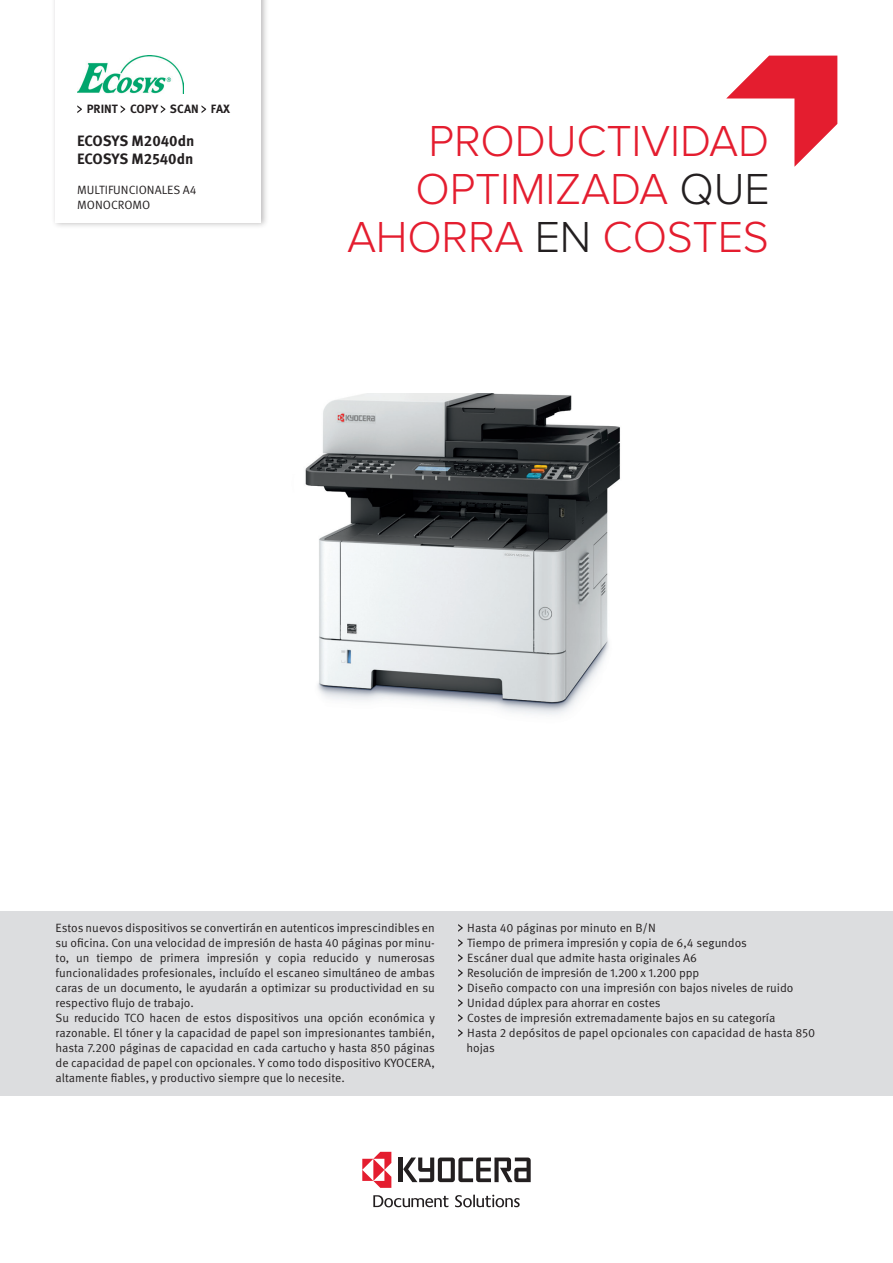
<style>
.page{position:relative;width:893px;height:1263px;background:#fff}
.page>*{position:absolute;margin:0;border:0;box-sizing:border-box;transform-origin:0 0}
.t1{font:300 45px "Proxima Nova";letter-spacing:-.005em;color:#e41d2f}
.Note2{font:700 15px "Meta Pro";color:#231f20}
.Copy1a{font:12px/15px "Meta Pro Norm";color:#231f20;text-align:justify}
.Note3{font:12px "Meta Pro Norm";color:#231f20}
.Note1{font:700 12px "Meta Pro";color:#231f20}
.s1{color:#231f20}
</style>
<div class="page">
<img style="left:305px;top:393px;width:315px;height:322px">
<div style="left:0;top:911px;width:893px;height:185px;background:#dcdddf"></div>
<div style="left:51px;top:0;width:217px;height:229px;background:#231f20;opacity:.3"></div>
<div style="left:56px;top:0;width:205px;height:223px;background:#fff"></div>
<hr style="left:399px;top:1157px;width:4px;height:25px;background:#231f20">
<svg style="left:403px;top:1157px;width:128px;height:25px"></svg>
<svg style="left:455px;top:1195px;width:65px;height:12px"></svg>
<svg style="left:373px;top:1195px;width:75px;height:12px"></svg>
<svg style="left:362px;top:1152px;width:29px;height:36px"></svg>
<img style="left:78px;top:56px;width:106px;height:37px">
<svg style="left:726px;top:56px;width:111px;height:111px"></svg>
<svg style="left:458px;top:924px;width:5px;height:8px"></svg>
<svg style="left:458px;top:939px;width:5px;height:8px"></svg>
<svg style="left:458px;top:954px;width:5px;height:8px"></svg>
<svg style="left:458px;top:969px;width:5px;height:8px"></svg>
<svg style="left:458px;top:984px;width:5px;height:8px"></svg>
<svg style="left:458px;top:999px;width:5px;height:8px"></svg>
<svg style="left:458px;top:1014px;width:5px;height:8px"></svg>
<svg style="left:458px;top:1029px;width:5px;height:8px"></svg>
<svg style="left:77px;top:105px;width:5px;height:8px"></svg>
<svg style="left:121px;top:105px;width:4px;height:8px"></svg>
<svg style="left:161px;top:105px;width:4px;height:8px"></svg>
<svg style="left:202px;top:105px;width:4px;height:8px"></svg>
<p class="Note1" style="left:87px;top:100px;width:145px">PRINT COPY SCAN FAX</p>
<p class="Note2" style="left:77px;top:129px;width:119px">ECOSYS M2040dn</p>
<p class="Note2" style="left:77px;top:147px;width:118px">ECOSYS M2540dn</p>
<p class="Note3" style="left:77px;top:181px;width:121px">MULTIFUNCIONALES A4</p>
<p class="Note3" style="left:77px;top:196px;width:74px">MONOCROMO</p>
<p class="t1" style="left:429px;top:115px;width:342px">PRODUCTIVIDAD</p>
<p class="t1" style="left:416px;top:163px;width:356px">OPTIMIZADA <span class="s1">QUE</span></p>
<p class="t1" style="left:347px;top:211px;width:424px">AHORRA <span class="s1">EN</span> COSTES</p>
<p class="Copy1a" style="left:56px;top:919px;width:381px">Estos nuevos dispositivos se convertirán en autenticos imprescindibles en su oficina. Con una velocidad de impresión de hasta 40 páginas por minu&shy;to, un tiempo de primera impresión y copia reducido y numerosas funcionalidades profesionales, incluído el escaneo simultáneo de ambas caras de un documento, le ayudarán a optimizar su productividad en su respectivo flujo de trabajo.</p>
<p class="Copy1a" style="left:56px;top:1009px;width:381px">Su reducido TCO hacen de estos dispositivos una opción económica y razonable. El tóner y la capacidad de papel son impresionantes también, hasta 7.200 páginas de capacidad en cada cartucho y hasta 850 páginas de capacidad de papel con opcionales. Y como todo dispositivo KYOCERA, altamente fiables, y productivo siempre que lo necesite.</p>
<p class="Copy1a" style="left:467px;top:919px;width:190px">Hasta 40 páginas por minuto en B/N</p>
<p class="Copy1a" style="left:467px;top:934px;width:281px">Tiempo de primera impresión y copia de 6,4 segundos</p>
<p class="Copy1a" style="left:467px;top:949px;width:231px">Escáner dual que admite hasta originales A6</p>
<p class="Copy1a" style="left:467px;top:964px;width:234px">Resolución de impresión de 1.200 x 1.200 ppp</p>
<p class="Copy1a" style="left:467px;top:979px;width:328px">Diseño compacto con una impresión con bajos niveles de ruido</p>
<p class="Copy1a" style="left:467px;top:994px;width:195px">Unidad dúplex para ahorrar en costes</p>
<p class="Copy1a" style="left:467px;top:1009px;width:310px">Costes de impresión extremadamente bajos en su categoría</p>
<p class="Copy1a" style="left:466px;top:1024px;width:350px">Hasta 2 depósitos de papel opcionales con capacidad de hasta 850 hojas</p>
</div>
